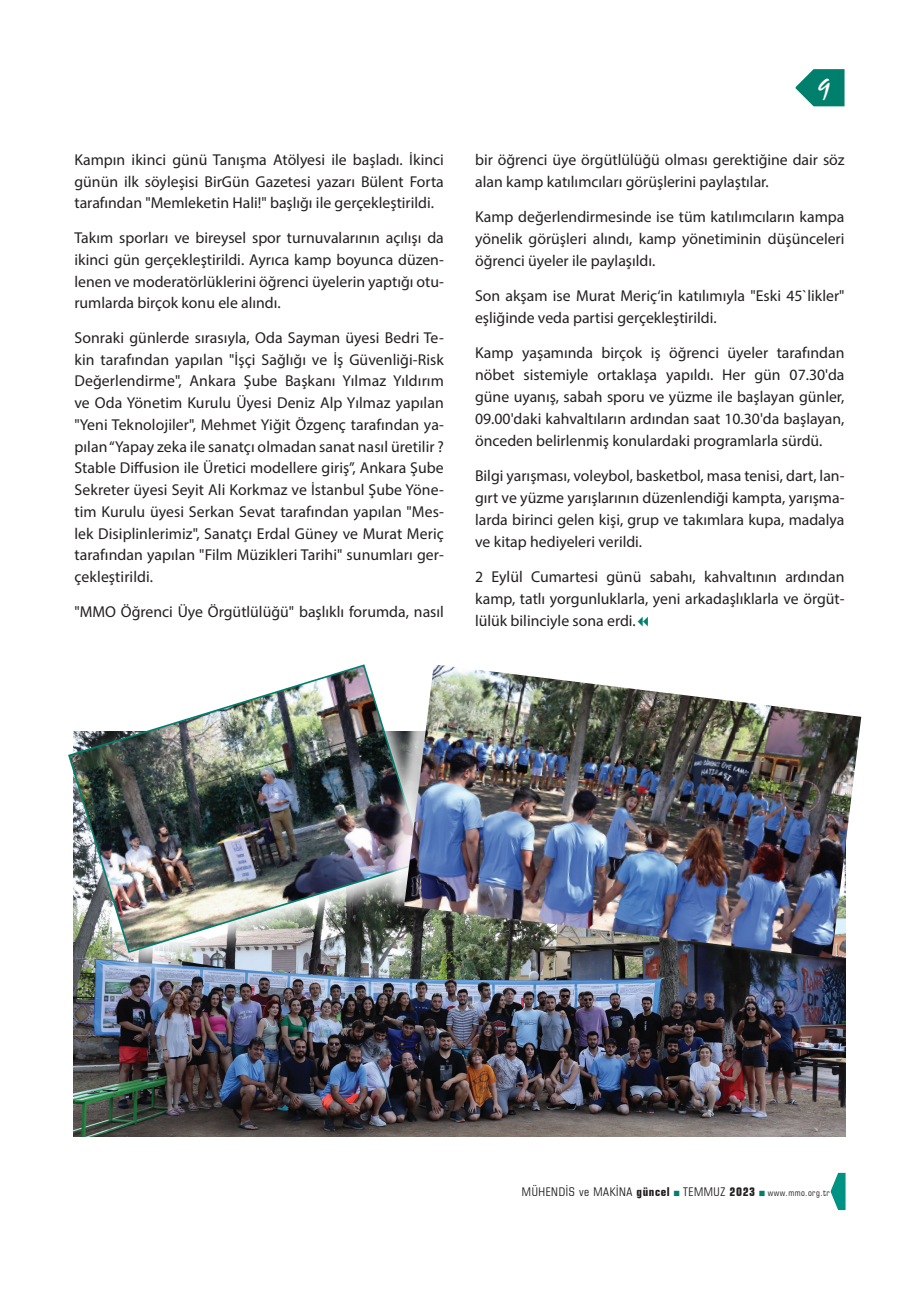
<style>
.page{position:relative;width:919px;height:1289px;background:#fff}
.page>*{position:absolute;margin:0;border:0;box-sizing:border-box;transform-origin:0 0}
.t1{font:27px "TR Mystical Plain";color:#fff}
.t2{font:15.75px/21.8px "Myriad Pro";color:#231f20;text-align:justify}
.t3{font:condensed 12px "Square 721 BT";letter-spacing:.05em;color:#231f20}
.s1{font-weight:700}
.s2{font-size:9px}
</style>
<div class="page">
<svg style="left:795px;top:69px;width:49px;height:37px"></svg>
<svg style="left:830px;top:1172px;width:15px;height:37px"></svg>
<img style="left:74px;top:960px;width:771px;height:176px">
<img style="left:73px;top:953px;width:376px;height:26px">
<img style="left:68px;top:664px;width:314px;height:289px">
<div style="left:382px;top:651px;width:472px;height:309px;background:#fff;opacity:.75"></div>
<img style="left:404px;top:664px;width:457px;height:294px">
<p class="t2" style="left:74px;top:148px;width:371px">Kampın ikinci günü Tanışma Atölyesi ile başladı. İkinci günün ilk söyleşisi BirGün Gazetesi yazarı Bülent Forta tarafından "Memleketin Hali!" başlığı ile gerçekleştirildi.</p>
<p class="t2" style="left:74px;top:226px;width:371px">Takım sporları ve bireysel spor turnuvalarının açılışı da ikinci gün gerçekleştirildi. Ayrıca kamp boyunca düzen&shy;lenen ve moderatörlüklerini öğrenci üyelerin yaptığı otu&shy;rumlarda birçok konu ele alındı.</p>
<p class="t2" style="left:74px;top:326px;width:371px">Sonraki günlerde sırasıyla, Oda Sayman üyesi Bedri Te&shy;kin tarafından yapılan "İşçi Sağlığı ve İş Güvenliği-Risk Değerlendirme", Ankara Şube Başkanı Yılmaz Yıldırım ve Oda Yönetim Kurulu Üyesi Deniz Alp Yılmaz yapılan "Yeni Teknolojiler", Mehmet Yiğit Özgenç tarafından ya&shy;pılan “Yapay zeka ile sanatçı olmadan sanat nasıl üretilir ?<br>Stable Diffusion ile Üretici modellere giriş”, Ankara Şube Sekreter üyesi Seyit Ali Korkmaz ve İstanbul Şube Yöne&shy;tim Kurulu üyesi Serkan Sevat tarafından yapılan "Mes&shy;lek Disiplinlerimiz", Sanatçı Erdal Güney ve Murat Meriç tarafından yapılan "Film Müzikleri Tarihi" sunumları ger&shy;çekleştirildi.</p>
<p class="t2" style="left:74px;top:600px;width:371px">"MMO Öğrenci Üye Örgütlülüğü" başlıklı forumda, nasıl</p>
<h1 class="t1" style="left:818px;top:73px;width:13px">9</h1>
<p class="t2" style="left:475px;top:148px;width:371px">bir öğrenci üye örgütlülüğü olması gerektiğine dair söz alan kamp katılımcıları görüşlerini paylaştılar.</p>
<p class="t2" style="left:475px;top:205px;width:371px">Kamp değerlendirmesinde ise tüm katılımcıların kampa yönelik görüşleri alındı, kamp yönetiminin düşünceleri öğrenci üyeler ile paylaşıldı.</p>
<p class="t2" style="left:475px;top:284px;width:371px">Son akşam ise Murat Meriç‘in katılımıyla "Eski 45`likler" eşliğinde veda partisi gerçekleştirildi.</p>
<p class="t2" style="left:475px;top:341px;width:371px">Kamp yaşamında birçok iş öğrenci üyeler tarafından nöbet sistemiyle ortaklaşa yapıldı. Her gün 07.30'da güne uyanış, sabah sporu ve yüzme ile başlayan günler, 09.00'daki kahvaltıların ardından saat 10.30'da başlayan, önceden belirlenmiş konulardaki programlarla sürdü.</p>
<p class="t2" style="left:475px;top:464px;width:371px">Bilgi yarışması, voleybol, basketbol, masa tenisi, dart, lan&shy;gırt ve yüzme yarışlarının düzenlendiği kampta, yarışma&shy;larda birinci gelen kişi, grup ve takımlara kupa, madalya ve kitap hediyeleri verildi.</p>
<p class="t2" style="left:475px;top:565px;width:371px">2 Eylül Cumartesi günü sabahı, kahvaltının ardından kamp, tatlı yorgunluklarla, yeni arkadaşlıklarla ve örgüt&shy;lülük bilinciyle sona erdi.</p>
<p class="t3" style="left:522px;top:1184px;width:309px">MÜHENDİS ve MAKİNA <span class="s1">güncel</span> TEMMUZ <span class="s1">2023</span> <span class="s2">www.mmo.org.tr</span></p>
</div>
